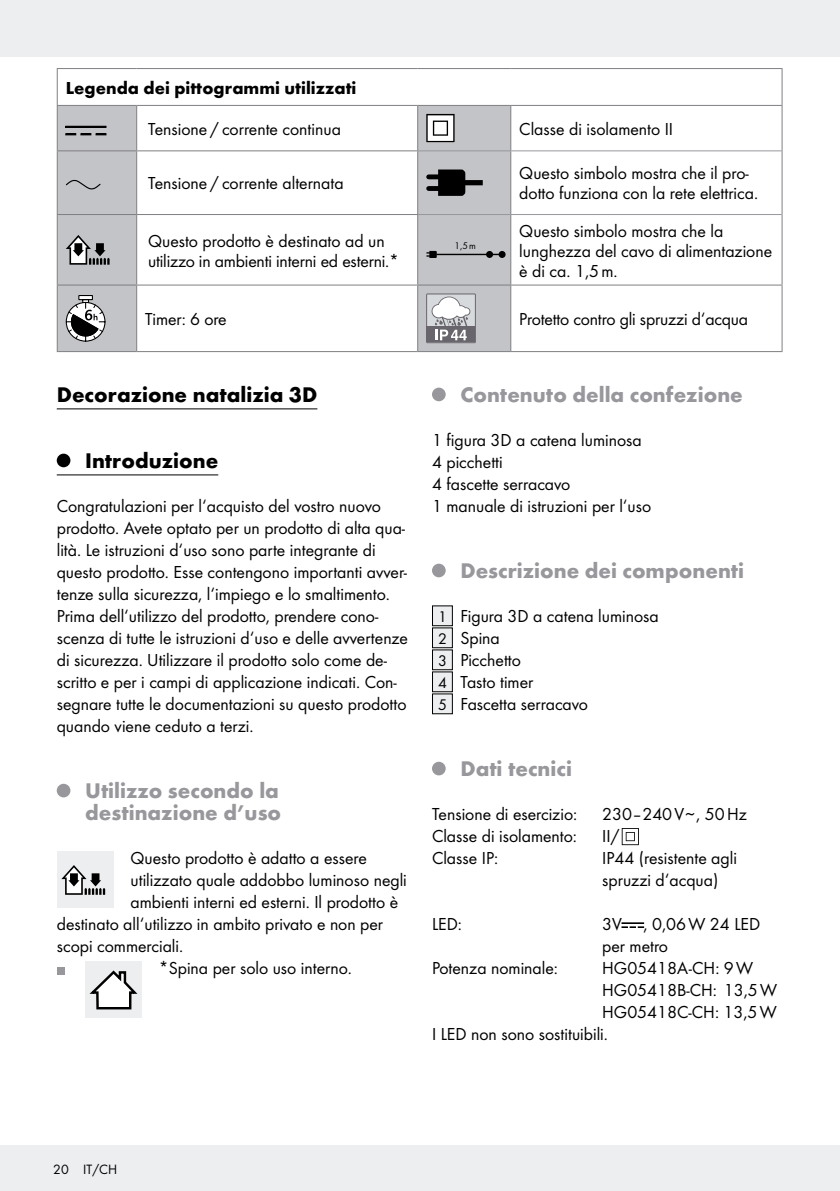
<style>
.page{position:relative;width:840px;height:1191px;background:#fff}
.page>*{position:absolute;margin:0;border:0;box-sizing:border-box;transform-origin:0 0}
.t1{font:700 22px/22px "Futura";color:#97979c}
.t2{font:700 22px "Futura";color:#000}
.t3{font:18px/22px "Futura Boo";color:#000}
.t4{font:700 18px "Futura";color:#000}
.t5{font:14px "Futura Boo";color:#000}
.t6{font:10px "Futura Boo";color:#000}
.s1{font-size:16px}
</style>
<div class="page">
<div style="left:0;top:1145px;width:839px;height:46px;background:#eceeef"></div>
<div style="left:0;top:0;width:839px;height:57px;background:#eceeef"></div>
<svg style="left:58px;top:106px;width:452px;height:245px"></svg>
<hr style="left:57px;top:106px;width:1px;height:44px;background:#807f83">
<hr style="left:57px;top:285px;width:1px;height:66px;background:#807f83">
<hr style="left:137px;top:284px;width:280px;height:1px;background:#807f83">
<hr style="left:136px;top:285px;width:1px;height:66px;background:#807f83">
<hr style="left:57px;top:351px;width:80px;height:1px;background:#807f83">
<hr style="left:137px;top:351px;width:280px;height:1px;background:#807f83">
<hr style="left:57px;top:69px;width:1px;height:36px;background:#807f83">
<hr style="left:57px;top:105px;width:80px;height:1px;background:#807f83">
<hr style="left:57px;top:68px;width:80px;height:1px;background:#807f83">
<hr style="left:137px;top:68px;width:280px;height:1px;background:#807f83">
<hr style="left:417px;top:68px;width:93px;height:1px;background:#807f83">
<hr style="left:510px;top:68px;width:272px;height:1px;background:#807f83">
<hr style="left:136px;top:106px;width:1px;height:44px;background:#807f83">
<hr style="left:57px;top:151px;width:1px;height:63px;background:#807f83">
<hr style="left:57px;top:150px;width:80px;height:1px;background:#807f83">
<hr style="left:57px;top:284px;width:80px;height:1px;background:#807f83">
<hr style="left:136px;top:151px;width:1px;height:63px;background:#807f83">
<hr style="left:57px;top:214px;width:80px;height:1px;background:#807f83">
<hr style="left:417px;top:105px;width:93px;height:1px;background:#807f83">
<hr style="left:510px;top:105px;width:272px;height:1px;background:#807f83">
<hr style="left:781px;top:106px;width:1px;height:45px;background:#807f83">
<hr style="left:417px;top:285px;width:1px;height:66px;background:#807f83">
<hr style="left:417px;top:284px;width:93px;height:1px;background:#807f83">
<hr style="left:417px;top:351px;width:93px;height:1px;background:#807f83">
<hr style="left:510px;top:285px;width:1px;height:66px;background:#807f83">
<hr style="left:510px;top:284px;width:272px;height:1px;background:#807f83">
<hr style="left:781px;top:285px;width:1px;height:66px;background:#807f83">
<hr style="left:417px;top:215px;width:1px;height:69px;background:#807f83">
<hr style="left:510px;top:351px;width:272px;height:1px;background:#807f83">
<hr style="left:418px;top:150px;width:92px;height:1px;background:#97979c">
<hr style="left:418px;top:214px;width:92px;height:1px;background:#97979c">
<hr style="left:510px;top:151px;width:1px;height:63px;background:#807f83">
<hr style="left:510px;top:215px;width:1px;height:69px;background:#807f83">
<hr style="left:510px;top:150px;width:271px;height:1px;background:#97979c">
<hr style="left:510px;top:214px;width:271px;height:1px;background:#97979c">
<hr style="left:781px;top:151px;width:1px;height:63px;background:#807f83">
<hr style="left:781px;top:214px;width:1px;height:70px;background:#807f83">
<hr style="left:781px;top:69px;width:1px;height:36px;background:#807f83">
<hr style="left:137px;top:105px;width:280px;height:1px;background:#807f83">
<hr style="left:137px;top:150px;width:281px;height:1px;background:#807f83">
<hr style="left:417px;top:106px;width:1px;height:44px;background:#807f83">
<hr style="left:510px;top:106px;width:1px;height:44px;background:#807f83">
<hr style="left:417px;top:151px;width:1px;height:63px;background:#807f83">
<hr style="left:57px;top:215px;width:1px;height:69px;background:#807f83">
<hr style="left:137px;top:214px;width:281px;height:1px;background:#807f83">
<hr style="left:136px;top:215px;width:1px;height:69px;background:#807f83">
<svg style="left:66px;top:134px;width:40px;height:1px"></svg>
<div style="left:66px;top:126px;width:40px;height:1px;border:1px solid #000"></div>
<svg style="left:426px;top:114px;width:28px;height:28px"></svg>
<svg style="left:64px;top:179px;width:38px;height:11px"></svg>
<svg style="left:436px;top:169px;width:31px;height:27px"></svg>
<div style="left:463px;top:180px;width:19px;height:5px;background:#000"></div>
<div style="left:428px;top:186px;width:19px;height:5px;background:#000"></div>
<div style="left:428px;top:174px;width:19px;height:5px;background:#000"></div>
<svg style="left:66px;top:235px;width:43px;height:30px"></svg>
<hr style="left:436px;top:254px;width:68px;height:1px;background:#000">
<svg style="left:426px;top:250px;width:11px;height:8px"></svg>
<div style="left:498px;top:251px;width:7px;height:7px;border:1px solid #000;border-radius:50%"></div>
<div style="left:486px;top:251px;width:7px;height:7px;border:1px solid #000;border-radius:50%"></div>
<svg style="left:65px;top:294px;width:41px;height:48px"></svg>
<div style="left:426px;top:294px;width:49px;height:49px;background:#d7dadc"></div>
<div style="left:426px;top:293px;width:49px;height:50px;border:1px solid #68666c"></div>
<div style="left:426px;top:326px;width:49px;height:16px;background:#68666c"></div>
<svg style="left:431px;top:296px;width:39px;height:44px"></svg>
<hr style="left:57px;top:408px;width:260px;height:1px;background:#000">
<hr style="left:57px;top:474px;width:161px;height:1px;background:#000">
<div style="left:57px;top:453px;width:13px;height:14px;background:#000;border-radius:50%"></div>
<div style="left:57px;top:783px;width:13px;height:14px;background:#97979c;border-radius:50%"></div>
<div style="left:57px;top:851px;width:56px;height:57px;background:#eceeef"></div>
<svg style="left:61px;top:865px;width:44px;height:29px"></svg>
<div style="left:57px;top:966px;width:7px;height:8px;background:#97979c"></div>
<div style="left:85px;top:961px;width:57px;height:57px;background:#eceeef"></div>
<svg style="left:89px;top:970px;width:49px;height:40px"></svg>
<div style="left:432px;top:387px;width:13px;height:14px;background:#97979c;border-radius:50%"></div>
<div style="left:432px;top:563px;width:13px;height:14px;background:#97979c;border-radius:50%"></div>
<div style="left:432px;top:606px;width:20px;height:20px;background:#eceeef"></div>
<div style="left:432px;top:605px;width:20px;height:21px;border:1px solid #000"></div>
<div style="left:432px;top:628px;width:20px;height:20px;background:#eceeef"></div>
<div style="left:432px;top:627px;width:20px;height:21px;border:1px solid #000"></div>
<div style="left:432px;top:650px;width:20px;height:20px;background:#eceeef"></div>
<div style="left:432px;top:649px;width:20px;height:21px;border:1px solid #000"></div>
<div style="left:432px;top:672px;width:20px;height:20px;background:#eceeef"></div>
<div style="left:432px;top:694px;width:20px;height:20px;background:#eceeef"></div>
<div style="left:432px;top:761px;width:13px;height:14px;background:#97979c;border-radius:50%"></div>
<svg style="left:621px;top:828px;width:17px;height:17px"></svg>
<svg style="left:621px;top:923px;width:22px;height:5px"></svg>
<p class="t4" style="left:66px;top:77px;width:292px">Legenda dei pittogrammi utilizzati</p>
<p class="t3" style="left:148px;top:118px;width:194px">Tensione / corrente continua</p>
<p class="t3" style="left:519px;top:118px;width:155px">Classe di isolamento II</p>
<p class="t3" style="left:148px;top:172px;width:197px">Tensione / corrente alternata</p>
<p class="t3" style="left:519px;top:163px;width:240px;line-height:20px">Questo simbolo mostra che il pro&shy;dotto funziona con la rete elettrica.</p>
<p class="t3" style="left:148px;top:230px;width:252px;line-height:20px">Questo prodotto è destinato ad un utilizzo in ambienti interni ed esterni.*</p>
<p class="t6" style="left:454px;top:240px;width:23px">1,5m</p>
<p class="t3" style="left:519px;top:220px;width:254px;line-height:20px">Questo simbolo mostra che la lunghezza del cavo di alimentazione è di ca. 1,5m.</p>
<p class="t3" style="left:145px;top:308px;width:83px">Timer: 6 ore</p>
<p class="t3" style="left:519px;top:308px;width:230px">Protetto contro gli spruzzi d‘acqua</p>
<p class="t2" style="left:57px;top:381px;width:262px">Decorazione natalizia 3D</p>
<p class="t2" style="left:85px;top:447px;width:135px">Introduzione</p>
<p class="t3" style="left:57px;top:495px;width:352px">Congratulazioni per l‘acquisto del vostro nuovo prodotto. Avete optato per un prodotto di alta qua&shy;lità. Le istruzioni d‘uso sono parte integrante di questo prodotto. Esse contengono importanti avver&shy;tenze sulla sicurezza, l‘impiego e lo smaltimento.<br>Prima dell‘utilizzo del prodotto, prendere cono&shy;scenza di tutte le istruzioni d‘uso e delle avvertenze di sicurezza. Utilizzare il prodotto solo come de&shy;scritto e per i campi di applicazione indicati. Con&shy;segnare tutte le documentazioni su questo prodotto quando viene ceduto a terzi.</p>
<p class="t1" style="left:85px;top:779px;width:197px">Utilizzo secondo la destinazione d’uso</p>
<p class="t3" style="left:130px;top:847px;width:238px">Questo prodotto è adatto a essere</p>
<p class="t3" style="left:130px;top:869px;width:278px">utilizzato quale addobbo luminoso negli</p>
<p class="t3" style="left:130px;top:891px;width:269px">ambienti interni ed esterni. Il prodotto è</p>
<p class="t3" style="left:57px;top:913px;width:327px">destinato all‘utilizzo in ambito privato e non per</p>
<p class="t3" style="left:57px;top:935px;width:128px">scopi commerciali.</p>
<p class="t3" style="left:159px;top:957px;width:194px">*Spina per solo uso interno.</p>
<p class="t1" style="left:460px;top:383px;width:284px">Contenuto della confezione</p>
<p class="t3" style="left:432px;top:429px;width:221px">1 figura 3D a catena luminosa<br>4 picchetti<br>4 fascette serracavo<br>1 manuale di istruzioni per l‘uso</p>
<p class="t1" style="left:460px;top:559px;width:285px">Descrizione dei componenti</p>
<p class="t3" style="left:438px;top:605px;width:222px"><span class="s1">1</span> Figura 3D a catena luminosa<br><span class="s1">2</span> Spina<br><span class="s1">3</span> Picchetto<br><span class="s1">4</span> Tasto timer<br><span class="s1">5</span> Fascetta serracavo</p>
<p class="t1" style="left:460px;top:757px;width:113px">Dati tecnici</p>
<p class="t3" style="left:432px;top:803px;width:147px">Tensione di esercizio:</p>
<p class="t3" style="left:602px;top:803px;width:146px">230–240V~, 50Hz</p>
<p class="t3" style="left:432px;top:825px;width:146px">Classe di isolamento:</p>
<p class="t3" style="left:602px;top:825px;width:19px">II/</p>
<p class="t3" style="left:432px;top:847px;width:68px">Classe IP:</p>
<p class="t3" style="left:602px;top:847px;width:136px">IP44 (resistente agli spruzzi d‘acqua)</p>
<p class="t3" style="left:432px;top:913px;width:31px">LED:</p>
<p class="t3" style="left:602px;top:913px;width:159px">3V , 0,06W 24 LED per metro</p>
<p class="t3" style="left:432px;top:957px;width:127px">Potenza nominale:</p>
<p class="t3" style="left:602px;top:957px;width:152px">HG05418A-CH: 9W</p>
<p class="t3" style="left:602px;top:979px;width:176px">HG05418B-CH: 13,5W</p>
<p class="t3" style="left:602px;top:1001px;width:176px">HG05418C-CH: 13,5W</p>
<p class="t3" style="left:432px;top:1023px;width:177px">I LED non sono sostituibili.</p>
<p class="t5" style="left:53px;top:1160px;width:65px">20 IT/CH</p>
</div>
